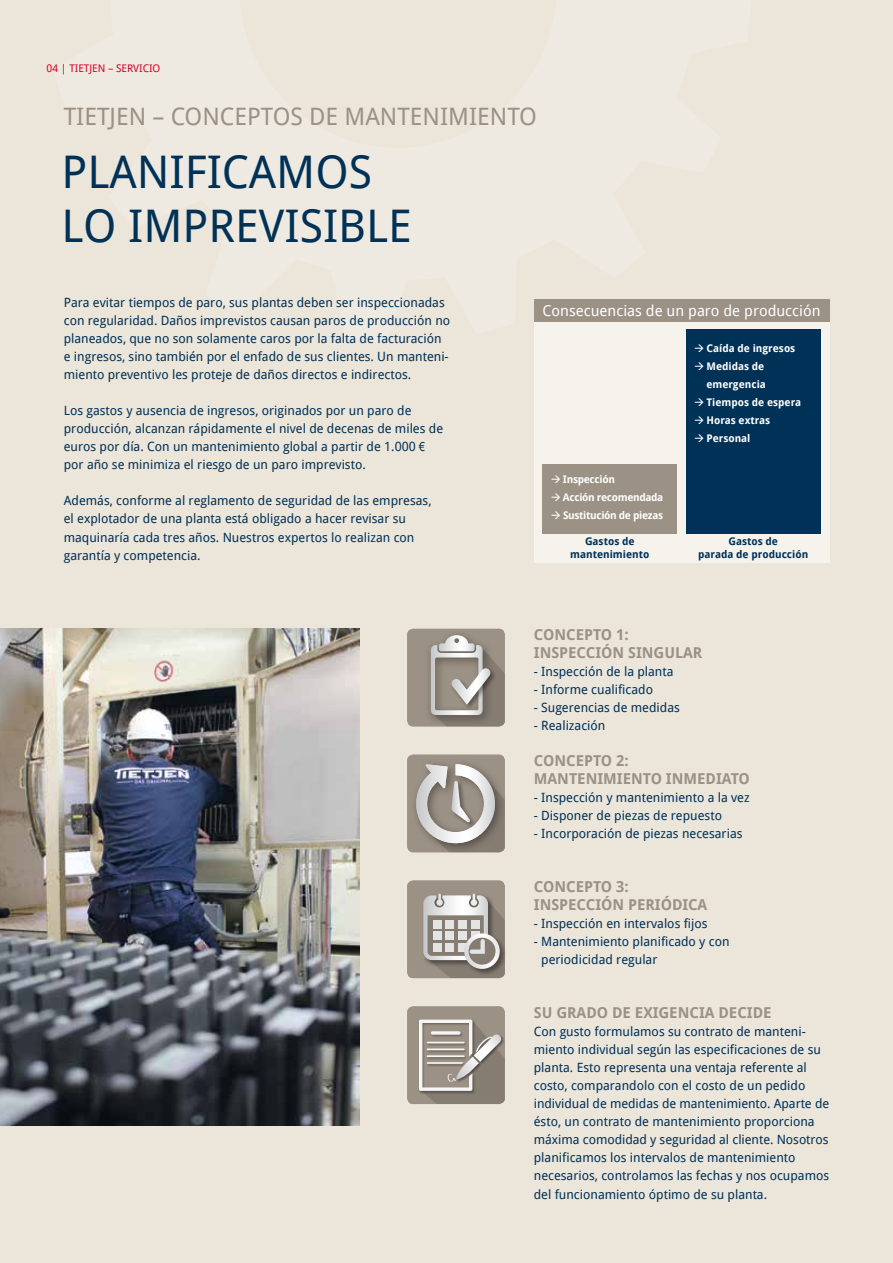
<style>
.page{position:relative;width:893px;height:1263px;background:#ece5da}
.page>*{position:absolute;margin:0;border:0;box-sizing:border-box;transform-origin:0 0}
.t1{font:45px/54px "Droid Sans";color:#003157}
.t2{font:24px "Droid Sans";color:#9b9184}
.t3{font:700 15px/18px "Droid Sans";color:#9b9184}
.t4{font:15px "Droid Sans";color:#fff}
.t5{font:12.75px/18px "Droid Sans";color:#003157}
.t6{font:700 10.5px/18px "Droid Sans";color:#fff;text-align:right}
.t7{font:700 10.5px "Droid Sans";letter-spacing:-.03em;color:#fff}
.t8{font:700 10.5px/12.6px "Droid Sans";color:#003157;text-align:center}
.t9{font:10.5px "Droid Sans";color:#d40028}
.s1{font-family:"Arial Narrow"}
</style>
<div class="page">
<img style="left:0;top:629px;width:359px;height:497px">
<div style="left:407px;top:755px;width:98px;height:97px;background:#9b9184;border-radius:6px"></div>
<div style="left:410px;top:758px;width:96px;height:97px;background:#000;opacity:.4"></div>
<svg style="left:414px;top:764px;width:91px;height:88px"></svg>
<div style="left:407px;top:629px;width:98px;height:97px;background:#9b9184;border-radius:6px"></div>
<svg style="left:431px;top:635px;width:74px;height:91px"></svg>
<div style="left:407px;top:881px;width:98px;height:97px;background:#9b9184;border-radius:6px"></div>
<div style="left:422px;top:893px;width:84px;height:83px;background:#000;opacity:.4"></div>
<svg style="left:423px;top:894px;width:82px;height:84px;background:#aca7a1"></svg>
<div style="left:407px;top:1006px;width:98px;height:98px;background:#9b9184;border-radius:6px"></div>
<svg style="left:419px;top:1019px;width:86px;height:85px"></svg>
<div style="left:534px;top:318px;width:295px;height:245px;background:#f6f2ec"></div>
<div style="left:534px;top:298px;width:295px;height:23px;background:#9b9184"></div>
<div style="left:542px;top:464px;width:135px;height:69px;background:#9b9184"></div>
<div style="left:686px;top:329px;width:135px;height:204px;background:#003157"></div>
<p class="t9" style="left:47px;top:62px;width:115px">04 | TIETJEN – SERVICIO</p>
<h2 class="t2" style="left:64px;top:102px;width:475px">TIETJEN – CONCEPTOS DE MANTENIMIENTO</h2>
<h1 class="t1" style="left:61px;top:145px;width:352px">PLANIFICAMOS<br>LO IMPREVISIBLE</h1>
<p class="t5" style="left:64px;top:294px;width:388px">Para evitar tiempos de paro, sus plantas deben ser inspeccionadas con regularidad. Daños imprevistos causan paros de producción no planeados, que no son solamente caros por la falta de facturación e ingresos, sino también por el enfado de sus clientes. Un manteni&shy;miento preventivo les proteje de daños directos e indirectos.</p>
<p class="t5" style="left:64px;top:402px;width:381px">Los gastos y ausencia de ingresos, originados por un paro de producción, alcanzan rápidamente el nivel de decenas de miles de euros por día. Con un mantenimiento global a partir de 1.000 <span class="s1">€ </span>por año se minimiza el riesgo de un paro imprevisto.</p>
<p class="t5" style="left:64px;top:492px;width:369px">Además, conforme al reglamento de seguridad de las empresas, el explotador de una planta está obligado a hacer revisar su maquinaría cada tres años. Nuestros expertos lo realizan con garantía y competencia.</p>
<p class="t4" style="left:542px;top:302px;width:280px">Consecuencias de un paro de producción</p>
<p class="t7" style="left:551px;top:473px;width:66px">→ Inspección</p>
<p class="t7" style="left:551px;top:491px;width:114px">→ Acción recomendada</p>
<p class="t7" style="left:551px;top:509px;width:114px">→ Sustitución de piezas</p>
<p class="t6" style="left:694px;top:340px;width:103px">→ Caída de ingresos</p>
<p class="t6" style="left:694px;top:358px;width:73px">→ Medidas de emergencia</p>
<p class="t6" style="left:694px;top:394px;width:108px">→ Tiempos de espera</p>
<p class="t6" style="left:694px;top:412px;width:78px">→ Horas extras</p>
<p class="t6" style="left:694px;top:430px;width:58px">→ Personal</p>
<p class="t8" style="left:570px;top:535px;width:81px">Gastos de mantenimiento</p>
<p class="t8" style="left:698px;top:535px;width:112px">Gastos de<br>parada de producción</p>
<p class="t3" style="left:534px;top:626px;width:170px">CONCEPTO 1:<br>INSPECCIÓN SINGULAR</p>
<p class="t5" style="left:534px;top:663px;width:141px">- Inspección de la planta</p>
<p class="t5" style="left:534px;top:681px;width:121px">- Informe cualificado</p>
<p class="t5" style="left:534px;top:699px;width:148px">- Sugerencias de medidas</p>
<p class="t5" style="left:534px;top:717px;width:73px">- Realización</p>
<p class="t3" style="left:534px;top:752px;width:217px">CONCEPTO 2:<br>MANTENIMIENTO INMEDIATO</p>
<p class="t5" style="left:534px;top:789px;width:217px">- Inspección y mantenimiento a la vez</p>
<p class="t5" style="left:534px;top:807px;width:190px">- Disponer de piezas de repuesto</p>
<p class="t5" style="left:534px;top:825px;width:210px">- Incorporación de piezas necesarias</p>
<p class="t3" style="left:534px;top:878px;width:175px">CONCEPTO 3:<br>INSPECCIÓN PERIÓDICA</p>
<p class="t5" style="left:534px;top:915px;width:175px">- Inspección en intervalos fijos</p>
<p class="t5" style="left:541px;top:933px;width:190px;text-indent:-7px">- Mantenimiento planificado y con periodicidad regular</p>
<p class="t3" style="left:534px;top:1004px;width:239px">SU GRADO DE EXIGENCIA DECIDE</p>
<p class="t5" style="left:534px;top:1023px;width:297px">Con gusto formulamos su contrato de manteni&shy;miento individual según las especificaciones de su planta. Esto representa una ventaja referente al costo, comparandolo con el costo de un pedido individual de medidas de mantenimiento. Aparte de ésto, un contrato de mantenimiento proporciona máxima comodidad y seguridad al cliente. Nosotros planificamos los intervalos de mantenimiento necesarios, controlamos las fechas y nos ocupamos del funcionamiento óptimo de su planta.</p>
</div>
